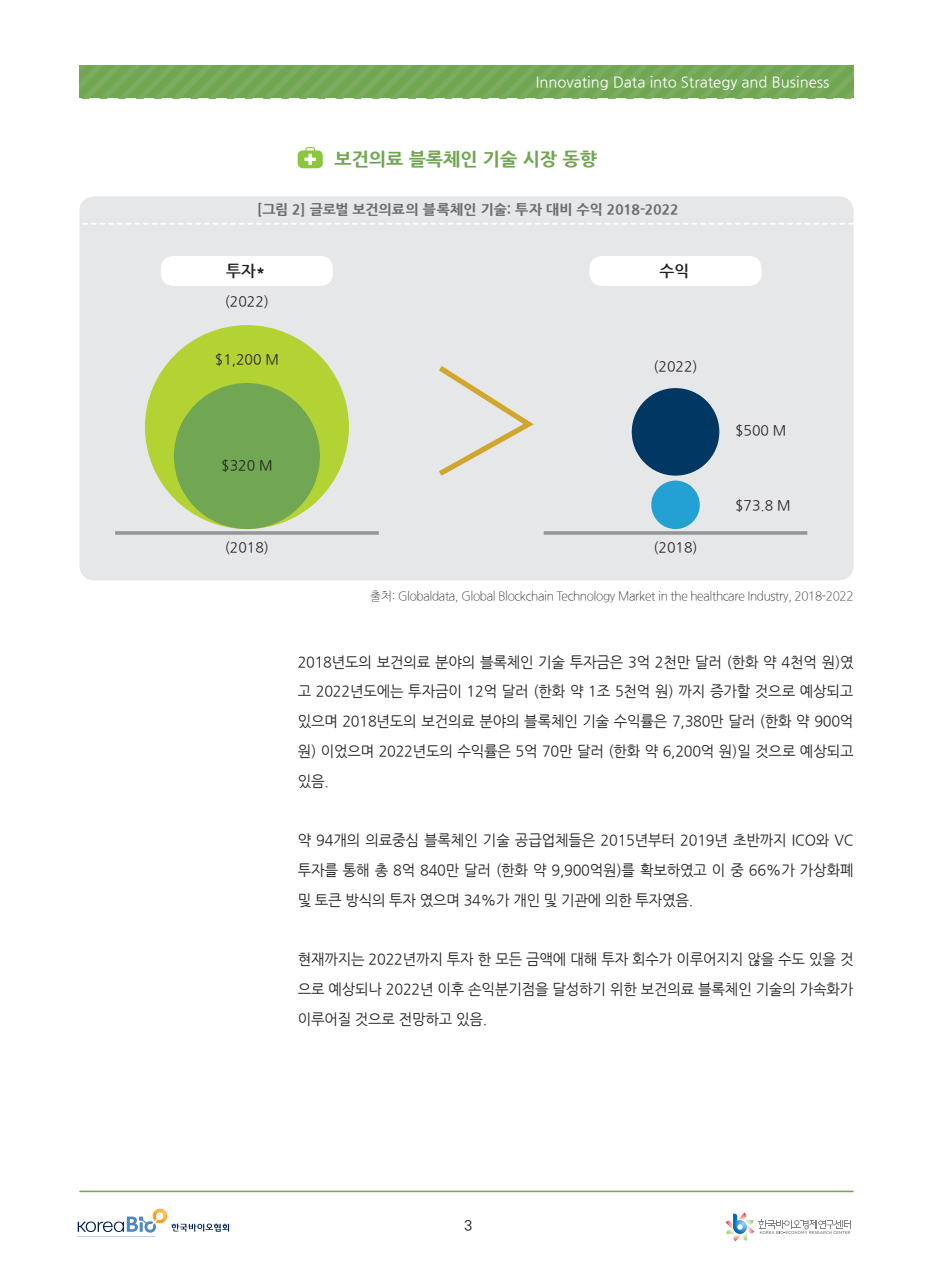
<style>
.page{position:relative;width:933px;height:1275px;background:#fff}
.page>*{position:absolute;margin:0;border:0;box-sizing:border-box;transform-origin:0 0}
.중제{font:800 18.38px "Nanum Gothic";color:#71a753}
.t1{font:700 15.75px "Nanum Gothic";color:#231f20}
.본문고딕{font:14.88px/29.8px "Nanum Gothic";letter-spacing:-.015em;color:#231f20;text-align:justify}
.t2{font:14.88px "Nanum Gothic";color:#fff}
.t3{font:14px "Nanum Gothic";color:#231f20}
.표큰제목{font:800 14px "Nanum Gothic";letter-spacing:.005em;color:#6c6d70}
.t4{font:500 14px "Ko Pub Dotum";color:#231f20}
.t5{font:300 12.25px "Nanum Gothic";letter-spacing:-.025em;color:#231f20;scale:.96 1}
</style>
<div class="page">
<svg style="left:725px;top:1213px;width:125px;height:28px"></svg>
<svg style="left:78px;top:1209px;width:151px;height:28px"></svg>
<hr style="left:79px;top:1191px;width:774px;height:1px;background:#71a753">
<svg style="left:79px;top:66px;width:774px;height:32px;background:#75a957"></svg>
<svg style="left:298px;top:147px;width:25px;height:21px"></svg>
<div style="left:79px;top:196px;width:774px;height:384px;background:#e6e7e9;border-radius:15px"></div>
<svg style="left:82px;top:223px;width:771px;height:2px"></svg>
<div style="left:161px;top:256px;width:172px;height:30px;background:#fff;border-radius:12px"></div>
<svg style="left:115px;top:531px;width:264px;height:4px"></svg>
<div style="left:145px;top:325px;width:204px;height:204px;background:#b3d234;border-radius:50%"></div>
<div style="left:174px;top:383px;width:146px;height:146px;background:#71a753;border-radius:50%"></div>
<div style="left:589px;top:256px;width:172px;height:30px;background:#fff;border-radius:12px"></div>
<svg style="left:543px;top:531px;width:264px;height:4px"></svg>
<div style="left:631px;top:388px;width:88px;height:88px;background:#013863;border-radius:50%"></div>
<div style="left:651px;top:481px;width:48px;height:48px;background:#24a1d3;border-radius:50%"></div>
<svg style="left:439px;top:366px;width:95px;height:110px"></svg>
<p class="t2" style="left:536px;top:75px;width:295px">Innovating Data into Strategy and Business</p>
<p class="중제" style="left:334px;top:149px;width:264px">보건의료 블록체인 기술 시장 동향</p>
<p class="표큰제목" style="left:257px;top:202px;width:423px">[그림 2] 글로벌 보건의료의 블록체인 기술: 투자 대비 수익 2018-2022</p>
<p class="t1" style="left:226px;top:263px;width:41px">투자*</p>
<p class="t3" style="left:225px;top:295px;width:46px">(2022)</p>
<p class="t3" style="left:215px;top:353px;width:66px">$1,200 M</p>
<p class="t3" style="left:221px;top:458px;width:53px">$320 M</p>
<p class="t3" style="left:225px;top:541px;width:46px">(2018)</p>
<p class="t1" style="left:659px;top:263px;width:31px">수익</p>
<p class="t3" style="left:653px;top:360px;width:46px">(2022)</p>
<p class="t3" style="left:653px;top:541px;width:46px">(2018)</p>
<p class="t3" style="left:735px;top:424px;width:53px">$500 M</p>
<p class="t3" style="left:735px;top:499px;width:57px">$73.8 M</p>
<p class="t5" style="left:370px;top:590px;width:505px">출처: Globaldata, Global Blockchain Technology Market in the healthcare Industry, 2018-2022</p>
<p class="본문고딕" style="left:298px;top:647px;width:557px">2018년도의 보건의료 분야의 블록체인 기술 투자금은 3억 2천만 달러 (한화 약 4천억 원)였 고 2022년도에는 투자금이 12억 달러 (한화 약 1조 5천억 원) 까지 증가할 것으로 예상되고 있으며 2018년도의 보건의료 분야의 블록체인 기술 수익률은 7,380만 달러 (한화 약 900억 원) 이었으며 2022년도의 수익률은 5억 70만 달러 (한화 약 6,200억 원)일 것으로 예상되고 있음.</p>
<p class="본문고딕" style="left:298px;top:826px;width:557px">약 94개의 의료중심 블록체인 기술 공급업체들은 2015년부터 2019년 초반까지 ICO와 VC 투자를 통해 총 8억 840만 달러 (한화 약 9,900억원)를 확보하였고 이 중 66%가 가상화폐 및 토큰 방식의 투자 였으며 34%가 개인 및 기관에 의한 투자였음.</p>
<p class="본문고딕" style="left:298px;top:945px;width:557px">현재까지는 2022년까지 투자 한 모든 금액에 대해 투자 회수가 이루어지지 않을 수도 있을 것 으로 예상되나 2022년 이후 손익분기점을 달성하기 위한 보건의료 블록체인 기술의 가속화가 이루어질 것으로 전망하고 있음.</p>
<p class="t4" style="left:464px;top:1218px;width:9px">3</p>
</div>
